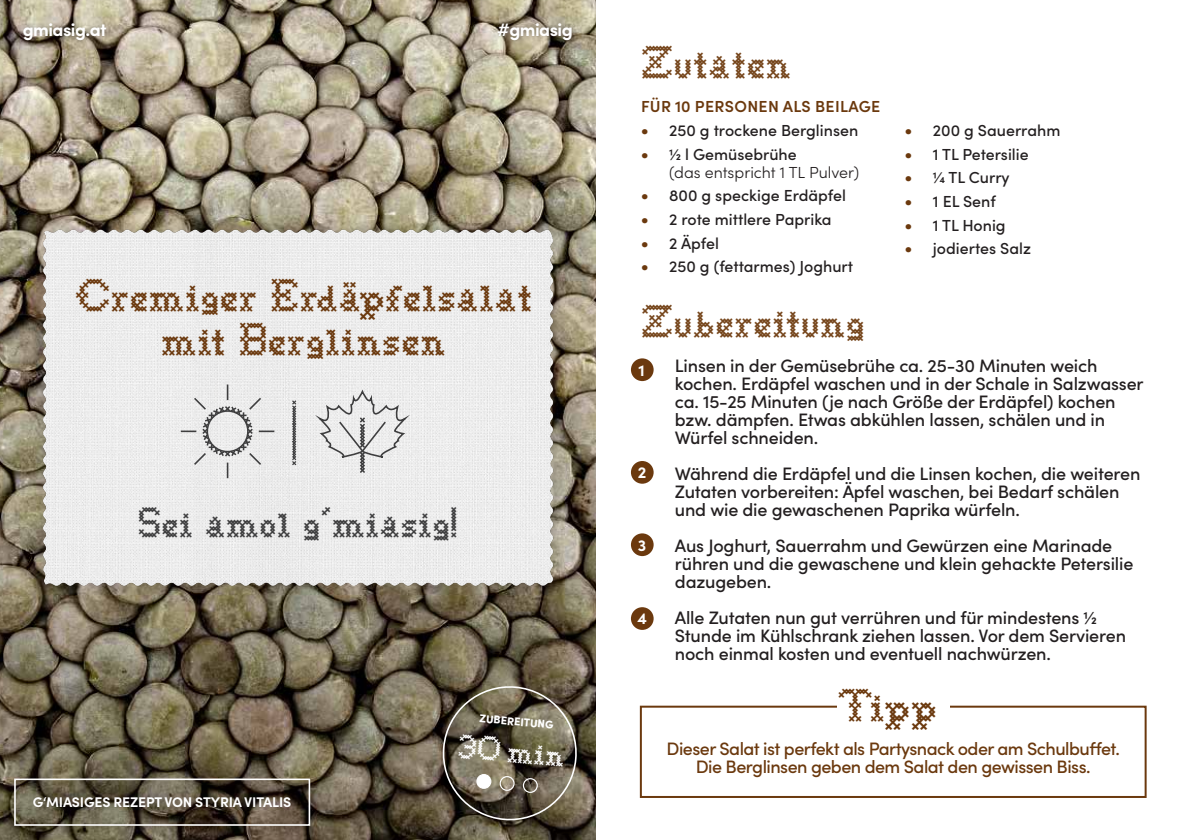
<style>
.page{position:relative;width:1191px;height:840px;background:#fff}
.page>*{position:absolute;margin:0;border:0;box-sizing:border-box;transform-origin:0 0}
.t1{font:42px/44px "Goodbye Crewel World NF";color:#6b390e;text-align:center}
.t2{font:42px "Goodbye Crewel World NF";color:#76461c}
.t3{font:38.8px "Goodbye Crewel World NF";color:#3e3e3f}
.t4{font:31.2px "Goodbye Crewel World NF";color:#fff}
.t5{font:500 18px/18px "Sofia Pro";letter-spacing:-.01em;color:#231f20}
.t6{font:500 18px/18px "Sofia Pro";letter-spacing:-.03em;color:#6b390e;text-align:center}
.t7{font:700 18px "Sofia Pro";letter-spacing:-.03em;color:#fff}
.t8{font:500 16px "Sofia Pro";color:#231f20}
.t9{font:300 16px/18px "Sofia Pro";color:#231f20}
.t10{font:600 16px "Sofia Pro";letter-spacing:.02em;color:#6b390e}
.t11{font:700 16px "Sofia Pro";color:#fff}
.t12{font:700 14px "Sofia Pro";letter-spacing:-.01em;color:#fff}
.t13{font:900 11.2px "Sofia Pro";color:#fff}
.s1{font-size:18px;color:#6b390e}
.s2{font-weight:500;font-size:18px;color:#6b390e}
.s3{font-weight:500}
</style>
<div class="page">
<img style="left:0;top:0;width:595px;height:839px">
<div style="left:29px;top:216px;width:537px;height:383px;background:#231f20;opacity:.3"></div>
<img style="left:35px;top:217px;width:525px;height:384px">
<div style="left:17px;top:17px;width:561px;height:29px;background:#231f20;opacity:.5"></div>
<svg style="left:439px;top:682px;width:141px;height:140px"></svg>
<svg style="left:292px;top:400px;width:4px;height:65px"></svg>
<svg style="left:181px;top:384px;width:93px;height:94px"></svg>
<svg style="left:318px;top:391px;width:89px;height:81px"></svg>
<div style="left:2px;top:766px;width:321px;height:71px;background:#231f20;opacity:.5"></div>
<div style="left:14px;top:778px;width:296px;height:47px;border:2px solid #fff"></div>
<div style="left:631px;top:358px;width:22px;height:23px;background:#6b390e;border-radius:50%"></div>
<div style="left:631px;top:460px;width:22px;height:23px;background:#6b390e;border-radius:50%"></div>
<div style="left:631px;top:533px;width:22px;height:22px;background:#6b390e;border-radius:50%"></div>
<div style="left:640px;top:705px;width:506px;height:92px;border:2px solid #6b390e"></div>
<div style="left:837px;top:687px;width:112px;height:32px;background:#fff"></div>
<div style="left:631px;top:607px;width:22px;height:22px;background:#6b390e;border-radius:50%"></div>
<p class="t7" style="left:23px;top:16px;width:86px">gmiasig.at</p>
<p class="t7" style="left:497px;top:16px;width:77px">#gmiasig</p>
<h1 class="t1" style="left:74px;top:273px;width:459px">Cremiger Erdäpfelsalat mit Berglinsen</h1>
<h2 class="t3" style="left:137px;top:497px;width:322px">Sei amol g'miasig!</h2>
<p class="t12" style="left:33px;top:791px;width:260px">G‘MIASIGES REZEPT VON STYRIA VITALIS</p>
<p class="t13" style="left:480px;top:709px;width:76px;rotate:5deg">ZUBEREITUNG</p>
<h3 class="t4" style="left:460px;top:725px;width:109px;rotate:5deg">30 min</h3>
<h1 class="t2" style="left:641px;top:35px;width:152px">Zutaten</h1>
<p class="t10" style="left:641px;top:94px;width:241px">FÜR 10 PERSONEN ALS BEILAGE</p>
<p class="t8" style="left:641px;top:118px;width:219px"><span class="s1">•</span> 250 g trockene Berglinsen</p>
<p class="t9" style="left:669px;top:144px;width:191px;text-indent:-28px"><span class="s2">•</span> <span class="s3">½ l Gemüsebrühe<br></span>(das entspricht 1 TL Pulver)</p>
<p class="t8" style="left:641px;top:184px;width:207px"><span class="s1">•</span> 800 g speckige Erdäpfel</p>
<p class="t8" style="left:641px;top:207px;width:192px"><span class="s1">•</span> 2 rote mittlere Paprika</p>
<p class="t8" style="left:641px;top:231px;width:80px"><span class="s1">•</span> 2 Äpfel</p>
<p class="t8" style="left:641px;top:255px;width:214px"><span class="s1">•</span> 250 g (fettarmes) Joghurt</p>
<h1 class="t2" style="left:641px;top:293px;width:226px">Zubereitung</h1>
<p class="t8" style="left:904px;top:118px;width:157px"><span class="s1">•</span> 200 g Sauerrahm</p>
<p class="t8" style="left:904px;top:142px;width:126px"><span class="s1">•</span> 1 TL Petersilie</p>
<p class="t8" style="left:904px;top:166px;width:107px"><span class="s1">•</span> 1/4 TL Curry</p>
<p class="t8" style="left:904px;top:189px;width:93px"><span class="s1">•</span> 1 EL Senf</p>
<p class="t8" style="left:904px;top:213px;width:103px"><span class="s1">•</span> 1 TL Honig</p>
<p class="t8" style="left:904px;top:237px;width:128px"><span class="s1">•</span> jodiertes Salz</p>
<p class="t11" style="left:638px;top:357px;width:8px">1</p>
<p class="t11" style="left:638px;top:460px;width:10px">2</p>
<p class="t11" style="left:638px;top:532px;width:10px">3</p>
<p class="t11" style="left:637px;top:605px;width:11px">4</p>
<p class="t5" style="left:675px;top:355px;width:470px">Linsen in der Gemüsebrühe ca. 25-30 Minuten weich kochen. Erdäpfel waschen und in der Schale in Salzwasser ca. 15-25 Minuten (je nach Größe der Erdäpfel) kochen bzw. dämpfen. Etwas abkühlen lassen, schälen und in Würfel schneiden.</p>
<p class="t5" style="left:675px;top:463px;width:467px">Während die Erdäpfel und die Linsen kochen, die weiteren<br>Zutaten vorbereiten: Äpfel waschen, bei Bedarf schälen und wie die gewaschenen Paprika würfeln.</p>
<p class="t5" style="left:675px;top:535px;width:460px">Aus Joghurt, Sauerrahm und Gewürzen eine Marinade rühren und die gewaschene und klein gehackte Petersilie dazugeben.</p>
<p class="t5" style="left:675px;top:607px;width:453px">Alle Zutaten nun gut verrühren und für mindestens ½<br>Stunde im Kühlschrank ziehen lassen. Vor dem Servieren noch einmal kosten und eventuell nachwürzen.</p>
<h1 class="t1" style="left:837px;top:682px;width:101px">Tipp</h1>
<p class="t6" style="left:666px;top:738px;width:455px">Dieser Salat ist perfekt als Partysnack oder am Schulbuffet.<br>Die Berglinsen geben dem Salat den gewissen Biss.</p>
</div>
